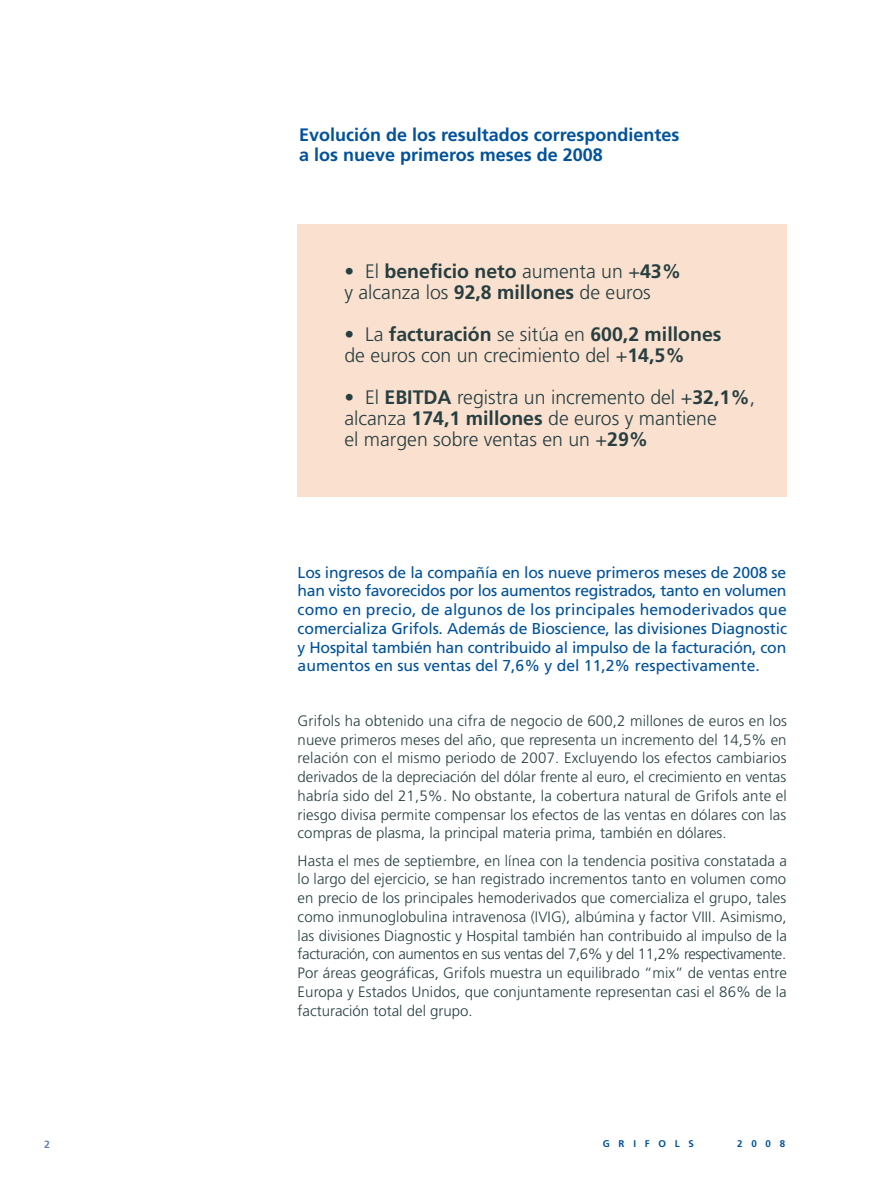
<style>
.page{position:relative;width:893px;height:1191px;background:#fff}
.page>*{position:absolute;margin:0;border:0;box-sizing:border-box;transform-origin:0 0}
.bolos_TITULARS{font:300 19.5px/21px "Frutiger";color:#273f41}
.TX__titulars_texte{font:700 18px/20.2px "Frutiger";color:#01529b}
.TX_RESSALTAT{font:15.75px/18.8px "Frutiger";color:#01529b;text-align:justify}
.TX_GENERAL{font:300 15px/18.8px "Frutiger";color:#273f41;text-align:justify}
.t1{font:700 10.5px "Frutiger";color:#6681ba}
.t2{font:700 9.75px "Frutiger";letter-spacing:.9em;color:#01529b}
.s1{font-weight:700}
</style>
<div class="page">
<div style="left:298px;top:224px;width:489px;height:272px;background:#fae0cf"></div>
<p class="TX__titulars_texte" style="left:299px;top:125px;width:382px">Evolución de los resultados correspondientes a los nueve primeros meses de 2008</p>
<p class="bolos_TITULARS" style="left:344px;top:261px;width:338px">• El <span class="s1">beneficio neto</span> aumenta un +<span class="s1">43% </span>y alcanza los <span class="s1">92,8 millones</span> de euros</p>
<p class="bolos_TITULARS" style="left:344px;top:324px;width:379px">• La <span class="s1">facturación</span> se sitúa en <span class="s1">600,2 millones </span>de euros con un crecimiento del +<span class="s1">14,5%</span></p>
<p class="bolos_TITULARS" style="left:344px;top:387px;width:412px">• El <span class="s1">EBITDA</span> registra un incremento del +<span class="s1">32,1%</span>, alcanza <span class="s1">174,1 millones</span> de euros y mantiene<br>el margen sobre ventas en un +<span class="s1">29%</span></p>
<p class="TX_RESSALTAT" style="left:298px;top:563px;width:491px">Los ingresos de la compañía en los nueve primeros meses de 2008 se han visto favorecidos por los aumentos registrados, tanto en volumen como en precio, de algunos de los principales hemoderivados que comercializa Grifols. Además de Bioscience, las divisiones Diagnostic y Hospital también han contribuido al impulso de la facturación, con aumentos en sus ventas del 7,6% y del 11,2% respectivamente.</p>
<p class="TX_GENERAL" style="left:298px;top:711px;width:491px">Grifols ha obtenido una cifra de negocio de 600,2 millones de euros en los nueve primeros meses del año, que representa un incremento del 14,5% en relación con el mismo periodo de 2007. Excluyendo los efectos cambiarios derivados de la depreciación del dólar frente al euro, el crecimiento en ventas habría sido del 21,5%. No obstante, la cobertura natural de Grifols ante el riesgo divisa permite compensar los efectos de las ventas en dólares con las compras de plasma, la principal materia prima, también en dólares.</p>
<p class="TX_GENERAL" style="left:298px;top:851px;width:491px">Hasta el mes de septiembre, en línea con la tendencia positiva constatada a lo largo del ejercicio, se han registrado incrementos tanto en volumen como en precio de los principales hemoderivados que comercializa el grupo, tales como inmunoglobulina intravenosa (IVIG), albúmina y factor VIII. Asimismo, las divisiones Diagnostic y Hospital también han contribuido al impulso de la facturación, con aumentos en sus ventas del 7,6% y del 11,2% respectivamente.<br>Por áreas geográficas, Grifols muestra un equilibrado “mix” de ventas entre Europa y Estados Unidos, que conjuntamente representan casi el 86% de la facturación total del grupo.</p>
<p class="t1" style="left:44px;top:1138px;width:7px">2</p>
<p class="t2" style="left:603px;top:1138px;width:93px">GRIFOLS</p>
<p class="t2" style="left:737px;top:1138px;width:50px">2008</p>
</div>
